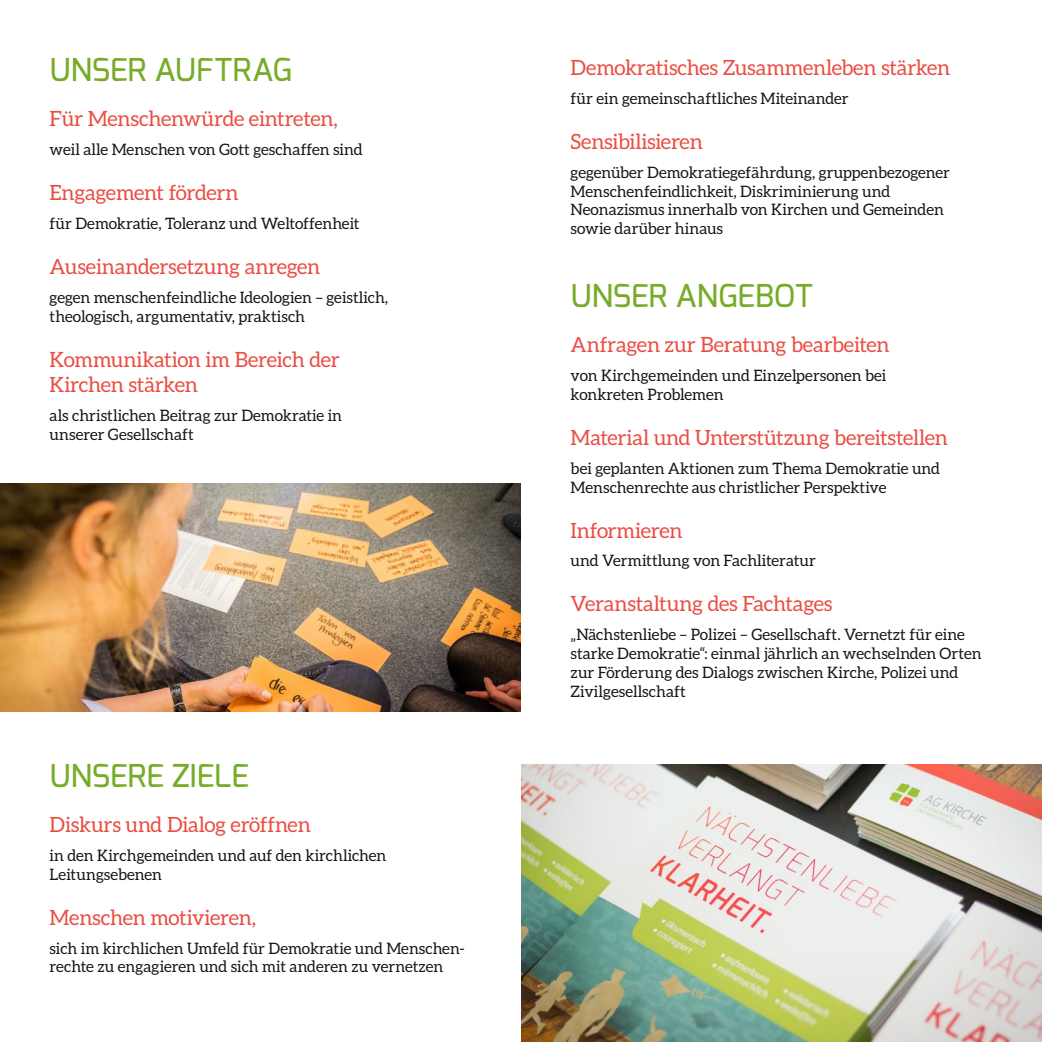
<style>
.page{position:relative;width:1042px;height:1042px;background:#fff}
.page>*{position:absolute;margin:0;border:0;box-sizing:border-box;transform-origin:0 0}
.t1{font:500 31.5px "Exo";letter-spacing:-.005em;color:#78ac28}
.t2{font:21px/25.2px "Aleo";letter-spacing:-.01em;color:#ea4e43}
.t3{font:15.75px/18.9px "Aleo";color:#181716}
</style>
<div class="page">
<img style="left:521px;top:764px;width:521px;height:278px">
<img style="left:0;top:483px;width:521px;height:228px">
<h1 class="t1" style="left:50px;top:50px;width:244px">UNSER AUFTRAG</h1>
<h2 class="t2" style="left:50px;top:106px;width:290px">Für Menschenwürde eintreten,</h2>
<p class="t3" style="left:50px;top:140px;width:315px">weil alle Menschen von Gott geschaffen sind</p>
<h2 class="t2" style="left:50px;top:180px;width:190px">Engagement fördern</h2>
<p class="t3" style="left:50px;top:214px;width:311px">für Demokratie, Toleranz und Weltoffenheit</p>
<h2 class="t2" style="left:50px;top:254px;width:272px">Auseinandersetzung anregen</h2>
<p class="t3" style="left:50px;top:288px;width:340px">gegen menschenfeindliche Ideologien – geistlich, theologisch, argumentativ, praktisch</p>
<h2 class="t2" style="left:50px;top:346px;width:292px">Kommunikation im Bereich der<br>Kirchen stärken</h2>
<p class="t3" style="left:50px;top:405px;width:294px">als christlichen Beitrag zur Demokratie in unserer Gesellschaft</p>
<h1 class="t1" style="left:50px;top:755px;width:201px">UNSERE ZIELE</h1>
<h2 class="t2" style="left:50px;top:811px;width:263px">Diskurs und Dialog eröffnen</h2>
<p class="t3" style="left:50px;top:845px;width:338px">in den Kirchgemeinden und auf den kirchlichen<br>Leitungsebenen</p>
<h2 class="t2" style="left:50px;top:904px;width:208px">Menschen motivieren,</h2>
<p class="t3" style="left:50px;top:938px;width:417px">sich im kirchlichen Umfeld für Demokratie und Menschen&shy;rechte zu engagieren und sich mit anderen zu vernetzen</p>
<h2 class="t2" style="left:570px;top:55px;width:381px">Demokratisches Zusammenleben stärken</h2>
<p class="t3" style="left:570px;top:89px;width:279px">für ein gemeinschaftliches Miteinander</p>
<h2 class="t2" style="left:570px;top:128px;width:134px">Sensibilisieren</h2>
<p class="t3" style="left:570px;top:162px;width:381px">gegenüber Demokratiegefährdung, gruppenbezogener Menschenfeindlichkeit, Diskriminierung und Neonazismus innerhalb von Kirchen und Gemeinden sowie darüber hinaus</p>
<h1 class="t1" style="left:570px;top:275px;width:244px">UNSER ANGEBOT</h1>
<h2 class="t2" style="left:570px;top:332px;width:320px">Anfragen zur Beratung bearbeiten</h2>
<p class="t3" style="left:570px;top:365px;width:317px">von Kirchgemeinden und Einzelpersonen bei konkreten Problemen</p>
<h2 class="t2" style="left:570px;top:424px;width:379px">Material und Unterstützung bereitstellen</h2>
<p class="t3" style="left:570px;top:458px;width:371px">bei geplanten Aktionen zum Thema Demokratie und<br>Menschenrechte aus christlicher Perspektive</p>
<h2 class="t2" style="left:570px;top:517px;width:114px">Informieren</h2>
<p class="t3" style="left:570px;top:551px;width:247px">und Vermittlung von Fachliteratur</p>
<h2 class="t2" style="left:570px;top:591px;width:263px">Veranstaltung des Fachtages</h2>
<p class="t3" style="left:570px;top:625px;width:412px">„Nächstenliebe – Polizei – Gesellschaft. Vernetzt für eine starke Demokratie“: einmal jährlich an wechselnden Orten zur Förderung des Dialogs zwischen Kirche, Polizei und Zivilgesellschaft</p>
</div>
